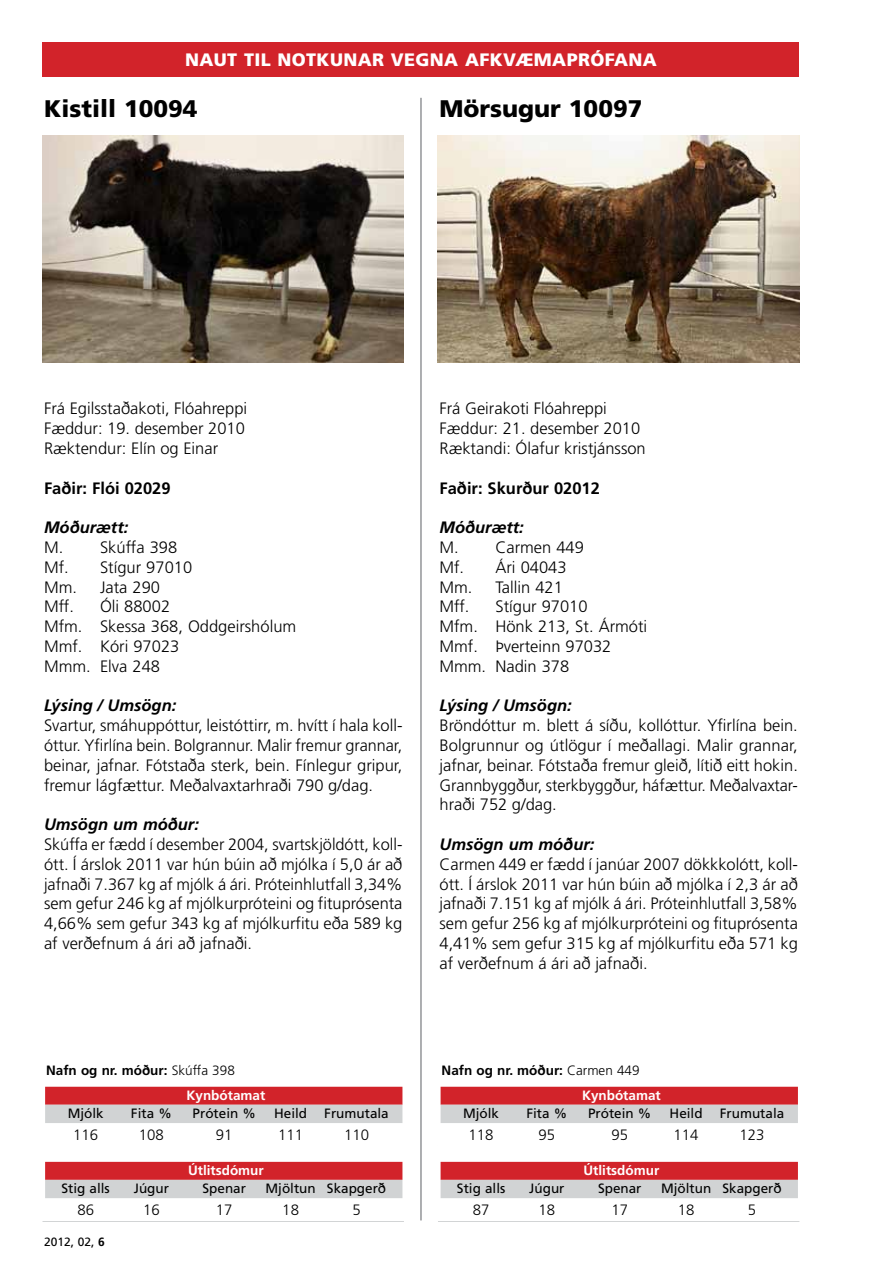
<style>
.page{position:relative;width:893px;height:1263px;background:#fff}
.page>*{position:absolute;margin:0;border:0;box-sizing:border-box;transform-origin:0 0}
.t1{font:900 24px "Frutiger LT Std";color:#000}
.t2{font:900 18px "Frutiger LT Std";letter-spacing:.02em;color:#fff}
.t3{font:300 16.5px/19.8px "Frutiger LT Std";color:#000}
.t4{font:italic 700 16.5px "Frutiger LT Std";color:#000}
.t5{font:700 16.5px "Frutiger LT Std";color:#000}
.t6{font:300 15px "Frutiger LT Std";color:#000}
.t7{font:13.5px "Frutiger LT Std";color:#000}
.t8{font:700 13.5px/24.8px "Frutiger LT Std";color:#000}
.t9{font:700 13.5px "Frutiger LT Std";color:#fff}
.t10{font:12px "Frutiger LT Std";color:#000}
.s1{font-weight:300}
.s2{color:#fff}
.s3{font-weight:700}
</style>
<div class="page">
<div style="left:43px;top:43px;width:756px;height:34px;background:#d2232a"></div>
<hr style="left:43px;top:1220px;width:361px;height:2px;background:#d1d3d4">
<hr style="left:438px;top:1220px;width:361px;height:2px;background:#d1d3d4">
<div style="left:441px;top:1087px;width:357px;height:18px;background:#d2232a"></div>
<div style="left:441px;top:1105px;width:357px;height:18px;background:#d1d3d4"></div>
<div style="left:441px;top:1162px;width:357px;height:18px;background:#d2232a"></div>
<div style="left:441px;top:1180px;width:357px;height:18px;background:#d1d3d4"></div>
<div style="left:45px;top:1087px;width:357px;height:18px;background:#d2232a"></div>
<div style="left:45px;top:1105px;width:357px;height:18px;background:#d1d3d4"></div>
<div style="left:45px;top:1162px;width:357px;height:18px;background:#d2232a"></div>
<div style="left:45px;top:1180px;width:357px;height:18px;background:#d1d3d4"></div>
<img style="left:43px;top:135px;width:361px;height:228px">
<img style="left:438px;top:135px;width:361px;height:228px">
<hr style="left:420px;top:98px;width:2px;height:1122px;background:#939598">
<p class="t2" style="left:185px;top:49px;width:473px">NAUT TIL NOTKUNAR VEGNA AFKVÆMAPRÓFANA</p>
<h1 class="t1" style="left:44px;top:94px;width:155px">Kistill 10094</h1>
<h1 class="t1" style="left:439px;top:94px;width:204px">Mörsugur 10097</h1>
<p class="t3" style="left:44px;top:399px;width:205px">Frá Egilsstaðakoti, Flóahreppi<br>Fæddur: 19. desember 2010<br>Ræktendur: Elín og Einar</p>
<p class="t5" style="left:44px;top:478px;width:128px">Faðir: Flói 02029</p>
<p class="t4" style="left:44px;top:518px;width:86px">Móðurætt:</p>
<p class="t3" style="left:44px;top:538px;width:150px">M. -Skúffa 398<br>Mf. Stígur 97010<br>Mm. Jata 290<br>Mff.</p>
<p class="t3" style="left:44px;top:597px;width:254px;text-indent:56px">Óli 88002<br>Mfm. -Skessa 368, Oddgeirshólum<br>Mmf. Kóri 97023<br>Mmm. Elva 248</p>
<p class="t4" style="left:44px;top:696px;width:134px">Lýsing / Umsögn:</p>
<p class="t3" style="left:44px;top:716px;width:360px;text-align:justify">Svartur, smáhuppóttur, leistóttirr, m. hvítt í hala koll&shy;óttur. Yfirlína bein. Bolgrannur. Malir fremur grannar, beinar, jafnar. Fótstaða sterk, bein. Fínlegur gripur, fremur lágfættur. Meðalvaxtarhraði 790 g/dag.</p>
<p class="t4" style="left:44px;top:815px;width:156px">Umsögn um móður:</p>
<p class="t3" style="left:44px;top:835px;width:360px;text-align:justify">Skúffa er fædd í desember 2004, svartskjöldótt, koll&shy;ótt. Í árslok 2011 var hún búin að mjólka í 5,0 ár að jafnaði 7.367 kg af mjólk á ári. Próteinhlutfall 3,34% sem gefur 246 kg af mjólkurpróteini og fituprósenta 4,66% sem gefur 343 kg af mjólkurfitu eða 589 kg af verðefnum á ári að jafnaði.</p>
<p class="t8" style="left:187px;top:1058px;width:80px;text-indent:-140px">Nafn og nr. móður: <span class="s1">Skúffa 398<br></span><span class="s2">Kynbótamat</span></p>
<p class="t7" style="left:68px;top:1105px;width:38px">Mjólk</p>
<p class="t7" style="left:131px;top:1105px;width:42px">Fita %</p>
<p class="t7" style="left:193px;top:1105px;width:65px">Prótein %</p>
<p class="t7" style="left:274px;top:1105px;width:35px">Heild</p>
<p class="t7" style="left:324px;top:1105px;width:66px">Frumutala</p>
<p class="t6" style="left:73px;top:1126px;width:27px">116</p>
<p class="t6" style="left:139px;top:1126px;width:27px">108</p>
<p class="t6" style="left:216px;top:1126px;width:18px">91</p>
<p class="t6" style="left:278px;top:1126px;width:27px">111</p>
<p class="t6" style="left:344px;top:1126px;width:27px">110</p>
<p class="t9" style="left:188px;top:1162px;width:77px">Útlitsdómur</p>
<p class="t7" style="left:61px;top:1180px;width:50px">Stig alls</p>
<p class="t7" style="left:134px;top:1180px;width:37px">Júgur</p>
<p class="t7" style="left:203px;top:1180px;width:45px">Spenar</p>
<p class="t7" style="left:266px;top:1180px;width:122px">Mjöltun Skapgerð</p>
<p class="t6" style="left:77px;top:1202px;width:18px">86</p>
<p class="t6" style="left:143px;top:1202px;width:18px">16</p>
<p class="t6" style="left:216px;top:1202px;width:18px">17</p>
<p class="t6" style="left:282px;top:1202px;width:18px">18</p>
<p class="t6" style="left:352px;top:1202px;width:10px">5</p>
<p class="t10" style="left:44px;top:1234px;width:62px">2012, 02, <span class="s3">6</span></p>
<p class="t3" style="left:439px;top:399px;width:208px">Frá Geirakoti Flóahreppi<br>Fæddur: 21. desember 2010<br>Ræktandi: Ólafur kristjánsson</p>
<p class="t5" style="left:439px;top:478px;width:162px">Faðir: Skurður 02012</p>
<p class="t4" style="left:439px;top:518px;width:86px">Móðurætt:</p>
<p class="t3" style="left:439px;top:538px;width:146px">M. Carmen 449<br>Mf. Ári 04043<br>Mm. Tallin 421<br>Mff.</p>
<p class="t3" style="left:439px;top:597px;width:209px;text-indent:56px">Stígur 97010<br>Mfm. Hönk 213, St. Ármóti<br>Mmf. Þverteinn 97032<br>Mmm. Nadin 378</p>
<p class="t4" style="left:439px;top:696px;width:134px">Lýsing / Umsögn:</p>
<p class="t3" style="left:439px;top:716px;width:360px;text-align:justify">Bröndóttur m. blett á síðu, kollóttur. Yfirlína bein.<br>Bolgrunnur og útlögur í meðallagi. Malir grannar, jafnar, beinar. Fótstaða fremur gleið, lítið eitt hokin.<br>Grannbyggður, sterkbyggður, háfættur. Meðalvaxtar&shy;hraði 752 g/dag.</p>
<p class="t4" style="left:439px;top:834px;width:156px">Umsögn um móður:</p>
<p class="t3" style="left:439px;top:854px;width:360px;text-align:justify">Carmen 449 er fædd í janúar 2007 dökkkolótt, koll&shy;ótt. Í árslok 2011 var hún búin að mjólka í 2,3 ár að jafnaði 7.151 kg af mjólk á ári. Próteinhlutfall 3,58% sem gefur 256 kg af mjólkurpróteini og fituprósenta 4,41% sem gefur 315 kg af mjólkurfitu eða 571 kg af verðefnum á ári að jafnaði.</p>
<p class="t8" style="left:582px;top:1058px;width:80px;text-indent:-140px">Nafn og nr. móður: <span class="s1">Carmen 449<br></span><span class="s2">Kynbótamat</span></p>
<p class="t7" style="left:463px;top:1105px;width:38px">Mjólk</p>
<p class="t7" style="left:526px;top:1105px;width:42px">Fita %</p>
<p class="t7" style="left:588px;top:1105px;width:65px">Prótein %</p>
<p class="t7" style="left:670px;top:1105px;width:35px">Heild</p>
<p class="t7" style="left:720px;top:1105px;width:66px">Frumutala</p>
<p class="t6" style="left:469px;top:1126px;width:27px">118</p>
<p class="t6" style="left:538px;top:1126px;width:18px">95</p>
<p class="t6" style="left:611px;top:1126px;width:18px">95</p>
<p class="t6" style="left:674px;top:1126px;width:27px">114</p>
<p class="t6" style="left:739px;top:1126px;width:27px">123</p>
<p class="t9" style="left:583px;top:1162px;width:77px">Útlitsdómur</p>
<p class="t7" style="left:457px;top:1180px;width:50px">Stig alls</p>
<p class="t7" style="left:529px;top:1180px;width:37px">Júgur</p>
<p class="t7" style="left:598px;top:1180px;width:45px">Spenar</p>
<p class="t7" style="left:661px;top:1180px;width:122px">Mjöltun Skapgerð</p>
<p class="t6" style="left:473px;top:1202px;width:18px">87</p>
<p class="t6" style="left:538px;top:1202px;width:18px">18</p>
<p class="t6" style="left:611px;top:1202px;width:18px">17</p>
<p class="t6" style="left:678px;top:1202px;width:18px">18</p>
<p class="t6" style="left:748px;top:1202px;width:10px">5</p>
</div>
